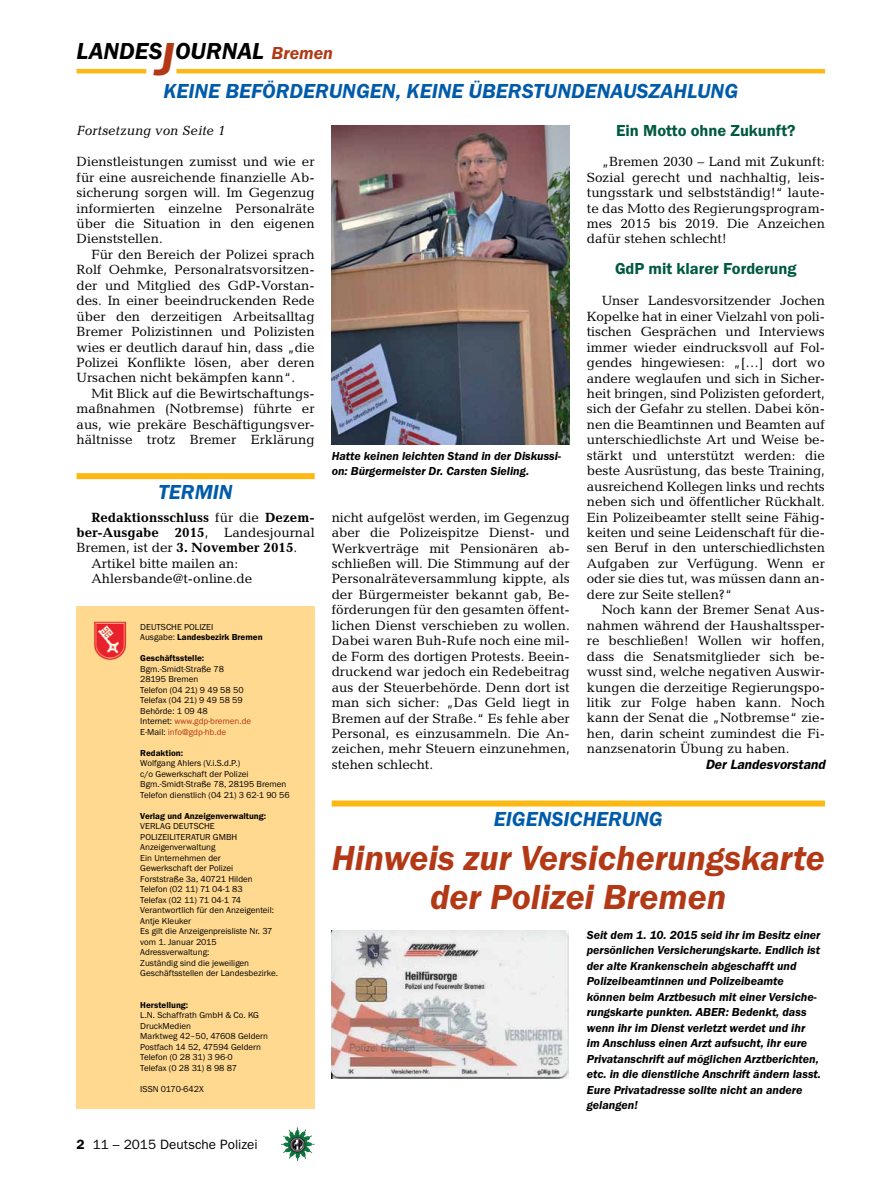
<style>
.page{position:relative;width:893px;height:1191px;background:#fff}
.page>*{position:absolute;margin:0;border:0;box-sizing:border-box;transform-origin:0 0}
.t1{font:italic 600 36px/39px "Franklin Gothic Itc T";color:#b33916;text-align:center}
.t2{font:italic 600 24px "Franklin Gothic Itc T";color:#000}
.t3{font:italic 600 21px "Franklin Gothic Itc T";color:#005baa}
.t4{font:600 16.5px "Franklin Gothic Itc T";color:#005941}
.t5{font:13.5px/15.5px "Candida";color:#000;text-align:justify}
.t6{font:700 13.5px "Candida";color:#000}
.t7{font:13.5px "Franklin Gothic";color:#000}
.t8{font:italic 13.5px "Candida";color:#000}
.t9{font:italic 600 13.5px "Franklin Gothic";color:#000}
.t10{font:italic 600 12px/15.5px "Franklin Gothic Itc T";color:#000}
.t11{font:9px/10.5px "Franklin Gothic Itc T";color:#000}
.t12{font:600 9px "Franklin Gothic Itc T";color:#000}
.s1{font-size:48px;color:#b33916}
.s2{font-size:18px;color:#b33916}
.s3{font-weight:400}
.s4{font-weight:700}
.s5{font-weight:600}
.s6{color:#b33916}
</style>
<div class="page">
<hr style="left:77px;top:69px;width:69px;height:4px;background:#fdb913">
<hr style="left:176px;top:69px;width:649px;height:4px;background:#fdb913">
<img style="left:281px;top:1128px;width:16px;height:24px">
<div style="left:77px;top:606px;width:238px;height:503px;background:#ffd990"></div>
<img style="left:94px;top:621px;width:33px;height:40px">
<div style="left:77px;top:473px;width:238px;height:6px;background:#fdb913"></div>
<img style="left:332px;top:125px;width:238px;height:319px">
<div style="left:332px;top:800px;width:493px;height:6px;background:#fdb913"></div>
<img style="left:332px;top:930px;width:237px;height:148px">
<h2 class="t2" style="left:77px;top:37px;width:258px">LANDES<span class="s1">J</span>OURNAL <span class="s2">Bremen</span></h2>
<h3 class="t3" style="left:163px;top:79px;width:127px">Keine Beförderun</h3>
<h3 class="t3" style="left:356px;top:79px;width:140px">gen, keine Übers</h3>
<h3 class="t3" style="left:534px;top:79px;width:25px">tundenaus</h3>
<h3 class="t3" style="left:649px;top:79px;width:91px">zahlung</h3>
<p class="t8" style="left:77px;top:123px;width:150px">Fortsetzung von Seite 1</p>
<p class="t5" style="left:77px;top:154px;width:240px">Dienstleistungen zumisst und wie er für eine ausreichende finanzielle Ab&shy;sicherung sorgen will. Im Gegenzug informierten einzelne Personalräte über die Situation in den eigenen Dienststellen.</p>
<p class="t5" style="left:77px;top:247px;width:240px;text-indent:15px">Für den Bereich der Polizei sprach Rolf Oehmke, Personalratsvorsitzen&shy;der und Mitglied des GdP-Vorstan&shy;des. In einer beeindruckenden Rede über den derzeitigen Arbeitsalltag Bremer Polizistinnen und Polizisten wies er deutlich darauf hin, dass „die Polizei Konflikte lösen, aber deren Ursachen nicht bekämpfen kann“.</p>
<p class="t5" style="left:77px;top:386px;width:240px;text-indent:15px">Mit Blick auf die Bewirtschaftungs&shy;maßnahmen (Notbremse) führte er aus, wie prekäre Beschäftigungsver&shy;hältnisse trotz Bremer Erklärung</p>
<h3 class="t3" style="left:159px;top:480px;width:15px">Term</h3>
<h3 class="t3" style="left:213px;top:480px;width:19px">in</h3>
<p class="t6" style="left:91px;top:509px;width:225px">Redaktionsschluss <span class="s3">für die</span> Dezem-</p>
<p class="t6" style="left:77px;top:525px;width:240px">ber-Ausgabe 2015<span class="s3">, Landesjournal</span></p>
<p class="t5" style="left:77px;top:540px;width:222px">Bremen, ist der <span class="s4">3. November 2015</span>.</p>
<p class="t5" style="left:91px;top:555px;width:148px">Artikel bitte mailen an:</p>
<p class="t5" style="left:91px;top:571px;width:162px">Ahlersbande@t-online.de</p>
<p class="t11" style="left:140px;top:621px;width:124px">DEUTSCHE POLIZEI<br>Ausgabe: <span class="s5">Landesbezirk Bremen</span></p>
<p class="t12" style="left:140px;top:653px;width:65px">Geschäftsstelle:</p>
<p class="t11" style="left:140px;top:663px;width:112px">Bgm.-Smidt-Straße 78<br>28195 Bremen<br>Telefon (04 21) 9 49 58 50<br>Telefax (04 21) 9 49 58 59<br>Behörde: 1 09 48<br>Internet: <span class="s6">www.gdp-bremen.de<br></span>E-Mail: <span class="s6">info@gdp-hb.de</span></p>
<p class="t12" style="left:140px;top:747px;width:44px">Redaktion:</p>
<p class="t11" style="left:140px;top:757px;width:151px">Wolfgang Ahlers (V.i.S.d.P.)<br>c/o Gewerkschaft der Polizei Bgm.-Smidt-Straße 78, 28195 Bremen Telefon dienstlich (04 21) 3 62-1 90 56</p>
<p class="t12" style="left:140px;top:810px;width:127px">Verlag und Anzeigenverwaltung:</p>
<p class="t11" style="left:140px;top:820px;width:139px">VERLAG DEUTSCHE<br>POLIZEILITERATUR GMBH<br>Anzeigenverwaltung<br>Ein Unternehmen der<br>Gewerkschaft der Polizei<br>Forststraße 3a, 40721 Hilden<br>Telefon (02 11) 71 04-1 83<br>Telefax (02 11) 71 04-1 74<br>Verantwortlich für den Anzeigenteil:<br>Antje Kleuker<br>Es gilt die Anzeigenpreisliste Nr. 37 vom 1. Januar 2015<br>Adressverwaltung:<br>Zuständig sind die jeweiligen<br>Geschäftsstellen der Landesbezirke.</p>
<p class="t12" style="left:140px;top:999px;width:50px">Herstellung:</p>
<p class="t11" style="left:140px;top:1009px;width:129px">L.N. Schaffrath GmbH &amp; Co. KG<br>DruckMedien<br>Marktweg 42–50, 47608 Geldern<br>Postfach 14 52, 47594 Geldern<br>Telefon (0 28 31) 3 96-0<br>Telefax (0 28 31) 8 98 87</p>
<p class="t11" style="left:140px;top:1083px;width:65px">ISSN 0170-642X</p>
<p class="t7" style="left:77px;top:1136px;width:183px"><span class="s5">2</span> 11 – 2015 Deutsche Polizei</p>
<p class="t10" style="left:332px;top:448px;width:231px">Hatte keinen leichten Stand in der Diskussi&shy;on: Bürgermeister Dr. Carsten Sieling.</p>
<p class="t5" style="left:332px;top:509px;width:240px">nicht aufgelöst werden, im Gegenzug aber die Polizeispitze Dienst- und Werkverträge mit Pensionären ab&shy;schließen will. Die Stimmung auf der Personalräteversammlung kippte, als der Bürgermeister bekannt gab, Be&shy;förderungen für den gesamten öffent&shy;lichen Dienst verschieben zu wollen.<br>Dabei waren Buh-Rufe noch eine mil&shy;de Form des dortigen Protests. Beein&shy;druckend war jedoch ein Redebeitrag aus der Steuerbehörde. Denn dort ist man sich sicher: „Das Geld liegt in Bremen auf der Straße.“ Es fehle aber Personal, es einzusammeln. Die An&shy;zeichen, mehr Steuern einzunehmen, stehen schlecht.</p>
<p class="t4" style="left:616px;top:121px;width:181px">Ein Motto ohne Zukunft?</p>
<p class="t5" style="left:587px;top:154px;width:240px;text-indent:15px">„Bremen 2030 – Land mit Zukunft:<br>Sozial gerecht und nachhaltig, leis&shy;tungsstark und selbstständig!“ laute&shy;te das Motto des Regierungsprogram&shy;mes 2015 bis 2019. Die Anzeichen dafür stehen schlecht!</p>
<p class="t4" style="left:615px;top:258px;width:183px">GdP mit klarer Forderung</p>
<p class="t5" style="left:587px;top:293px;width:240px;text-indent:15px">Unser Landesvorsitzender Jochen Kopelke hat in einer Vielzahl von poli&shy;tischen Gesprächen und Interviews immer wieder eindrucksvoll auf Fol&shy;gendes hingewiesen: „[…] dort wo andere weglaufen und sich in Sicher&shy;heit bringen, sind Polizisten gefordert, sich der Gefahr zu stellen. Dabei kön&shy;nen die Beamtinnen und Beamten auf unterschiedlichste Art und Weise be&shy;stärkt und unterstützt werden: die beste Ausrüstung, das beste Training, ausreichend Kollegen links und rechts neben sich und öffentlicher Rückhalt.<br>Ein Polizeibeamter stellt seine Fähig&shy;keiten und seine Leidenschaft für die&shy;sen Beruf in den unterschiedlichsten Aufgaben zur Verfügung. Wenn er oder sie dies tut, was müssen dann an&shy;dere zur Seite stellen?“</p>
<p class="t5" style="left:587px;top:602px;width:240px;text-indent:15px">Noch kann der Bremer Senat Aus&shy;nahmen während der Haushaltssper&shy;re beschließen! Wollen wir hoffen, dass die Senatsmitglieder sich be&shy;wusst sind, welche negativen Auswir&shy;kungen die derzeitige Regierungspo&shy;litik zur Folge haben kann. Noch kann der Senat die „Notbremse“ zie&shy;hen, darin scheint zumindest die Fi&shy;nanzsenatorin Übung zu haben.</p>
<p class="t9" style="left:705px;top:756px;width:121px">Der Landesvorstand</p>
<h3 class="t3" style="left:494px;top:807px;width:117px">Eigensicherun</h3>
<h3 class="t3" style="left:649px;top:807px;width:15px">g</h3>
<h1 class="t1" style="left:332px;top:838px;width:495px">Hinweis zur Versicherungskarte der Polizei Bremen</h1>
<p class="t10" style="left:587px;top:927px;width:236px">Seit dem 1. 10. 2015 seid ihr im Besitz einer persönlichen Versicherungskarte. Endlich ist der alte Krankenschein abgeschafft und Polizeibeamtinnen und Polizeibeamte können beim Arztbesuch mit einer Versiche&shy;rungskarte punkten. ABER: Bedenkt, dass wenn ihr im Dienst verletzt werdet und ihr im Anschluss einen Arzt aufsucht, ihr eure Privatanschrift auf möglichen Arztberichten, etc. in die dienstliche Anschrift ändern lasst.<br>Eure Privatadresse sollte nicht an andere gelangen!</p>
</div>
